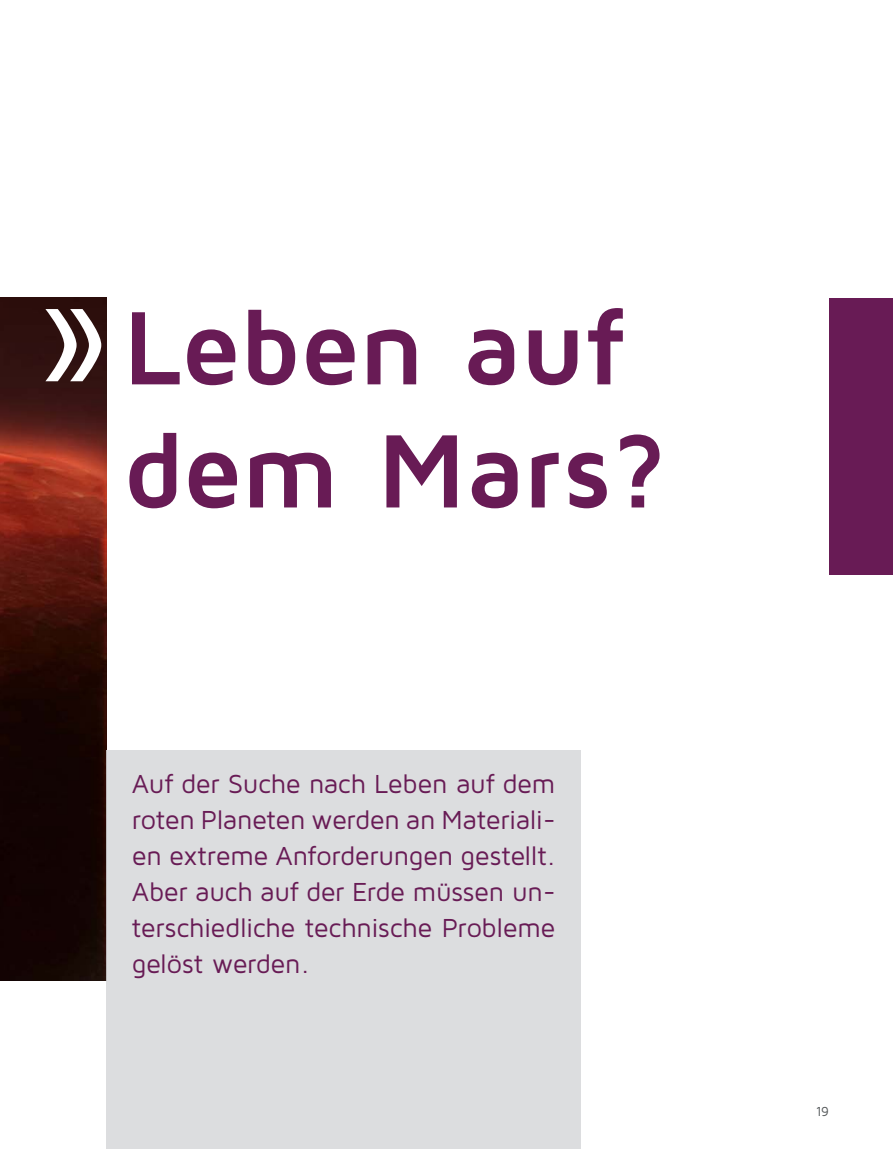
<style>
.page{position:relative;width:893px;height:1149px;background:#fff}
.page>*{position:absolute;margin:0;border:0;box-sizing:border-box;transform-origin:0 0}
.t1{font:700 108px/123px "Maven Pro";letter-spacing:-.015em;color:#681b55}
.t2{font:27px/36px "Maven Pro";letter-spacing:-.015em;color:#681b55;text-align:justify}
.t3{font:13.5px "Maven Pro";color:#505455}
</style>
<div class="page">
<img style="left:0;top:298px;width:106px;height:682px">
<div style="left:106px;top:749px;width:475px;height:399px;background:#d6d8da"></div>
<svg style="left:45px;top:309px;width:56px;height:72px"></svg>
<div style="left:829px;top:298px;width:64px;height:276px;background:#681b55"></div>
<h1 class="t1" style="left:123px;top:281px;width:545px">Leben auf dem Mars?</h1>
<p class="t2" style="left:132px;top:764px;width:425px">Auf der Suche nach Leben auf dem roten Planeten werden an Materiali&shy;en extreme Anforderungen gestellt.<br>Aber auch auf der Erde müssen un&shy;terschiedliche technische Probleme gelöst werden.</p>
<p class="t3" style="left:816px;top:1102px;width:15px">19</p>
</div>
